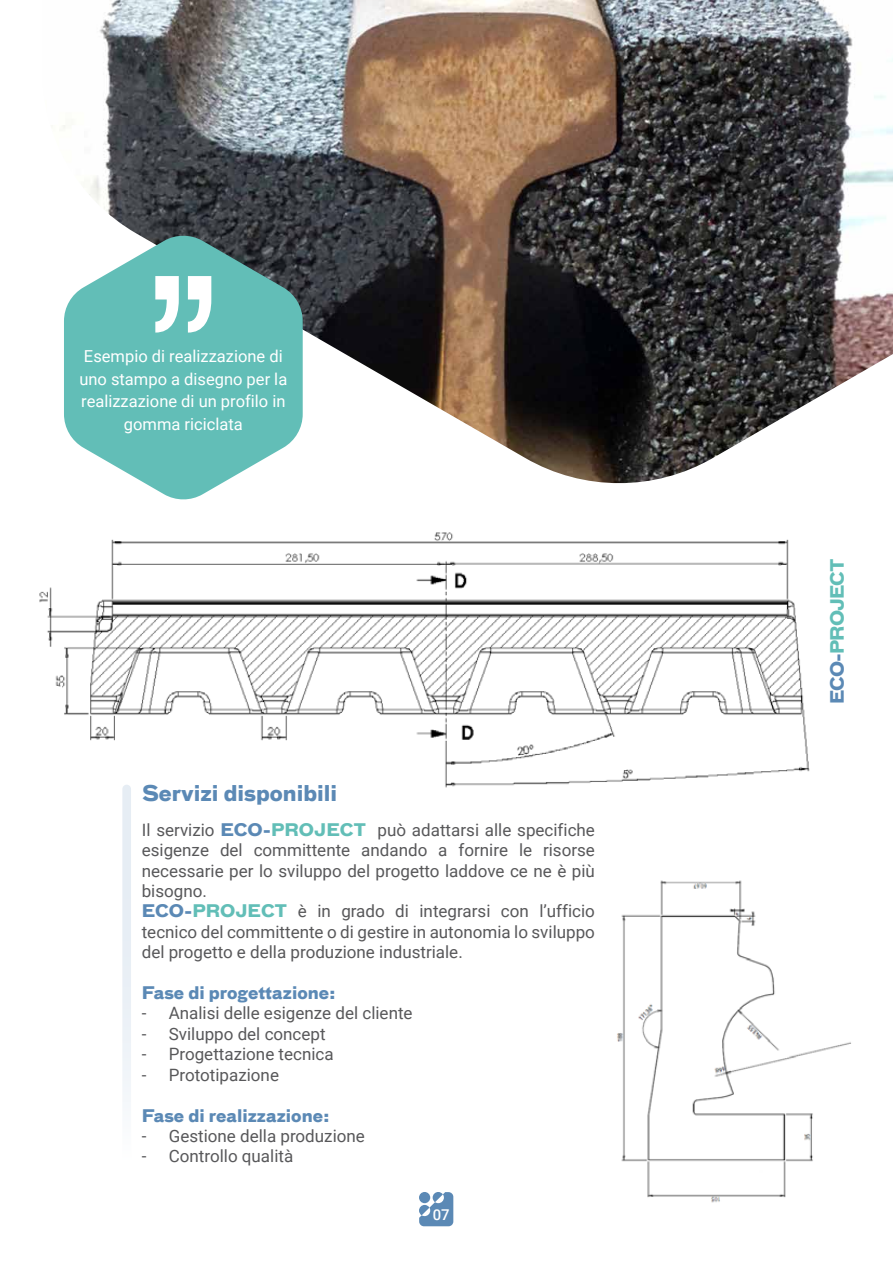
<style>
.page{position:relative;width:893px;height:1263px;background:#fff}
.page>*{position:absolute;margin:0;border:0;box-sizing:border-box;transform-origin:0 0}
.t1{font:700 21.3px "Bau";color:#5b89b5}
.t2{font:700 18px "Bau";letter-spacing:-.045em;color:#62beb7}
.t3{font:16.95px/20.4px "Roboto";color:#58585a}
.t4{font:700 16.95px "Bau";color:#5b89b5}
.t5{font:16.5px/22.5px "Roboto";color:#fff;text-align:center}
.t6{font:500 14.85px "Roboto";color:#fff}
.s1{font-family:"Bau";font-weight:700;color:#5b89b5}
.s2{font-family:"Bau";font-weight:700;color:#62beb7}
.s3{color:#5b89b5}
</style>
<div class="page">
<svg style="left:419px;top:1192px;width:34px;height:34px"></svg>
<img style="left:39px;top:532px;width:771px;height:256px">
<img style="left:62px;top:0;width:831px;height:484px">
<svg style="left:64px;top:234px;width:239px;height:266px;fill:#62beb7"></svg>
<svg style="left:155px;top:276px;width:56px;height:57px"></svg>
<img style="left:617px;top:880px;width:234px;height:323px">
<svg style="left:122px;top:785px;width:9px;height:317px"></svg>
<p class="t5" style="left:79px;top:344px;width:209px">Esempio di realizzazione di uno stampo a disegno per la realizzazione di un profilo in gomma riciclata</p>
<p class="t1" style="left:142px;top:779px;width:196px">Servizi disponibili</p>
<p class="t3" style="left:142px;top:819px;width:455px">Il servizio <span class="s1">ECO-</span><span class="s2">PROJECT</span> può adattarsi alle specifiche esigenze del committente andando a fornire le risorse necessarie per lo sviluppo del progetto laddove ce ne è più bisogno.<br><span class="s1">ECO-</span><span class="s2">PROJECT</span> è in grado di integrarsi con l’ufficio tecnico del committente o di gestire in autonomia lo sviluppo del progetto e della produzione industriale.</p>
<p class="t4" style="left:142px;top:981px;width:195px">Fase di progettazione:</p>
<p class="t3" style="left:142px;top:1002px;width:272px">- Analisi delle esigenze del cliente</p>
<p class="t3" style="left:142px;top:1023px;width:185px">- Sviluppo del concept</p>
<p class="t3" style="left:142px;top:1043px;width:193px">- Progettazione tecnica</p>
<p class="t3" style="left:142px;top:1064px;width:139px">- Prototipazione</p>
<p class="t4" style="left:142px;top:1103px;width:189px">Fase di realizzazione:</p>
<p class="t3" style="left:142px;top:1125px;width:225px">- Gestione della produzione</p>
<p class="t3" style="left:142px;top:1145px;width:153px">- Controllo qualità</p>
<p class="t6" style="left:433px;top:1204px;width:18px">07</p>
<p class="t2" style="left:825px;top:704px;width:147px;rotate:-90deg"><span class="s3">ECO-</span>PROJECT</p>
</div>
